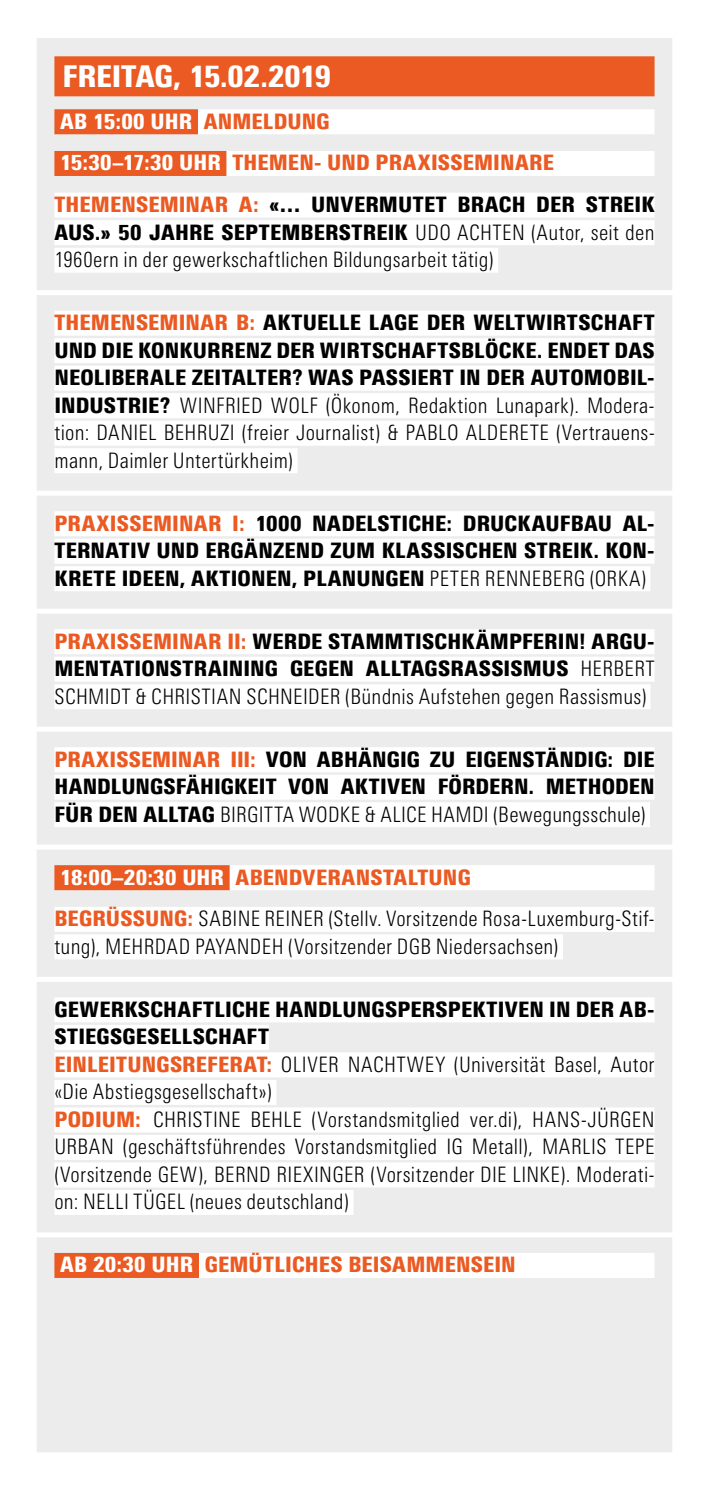
<style>
.page{position:relative;width:709px;height:1489px;background:#fff}
.page>*{position:absolute;margin:0;border:0;box-sizing:border-box;transform-origin:0 0}
.t1{font:900 condensed 30px "Linotype Univers";letter-spacing:-.01em;color:#fff}
.t2{font:300 condensed 21.25px/27.5px "Linotype Univers";letter-spacing:.01em;color:#000}
.t3{font:900 condensed 21.25px/27.5px "Linotype Univers";letter-spacing:.01em;color:#000;text-align:justify}
.t4{font:900 condensed 21.25px/41.8px "Linotype Univers";letter-spacing:.005em;color:#ea5a22}
.s1{color:#fff}
.s2{color:#000}
.s3{font-weight:900}
.s4{font-weight:900;color:#ea5a22}
.s5{color:#ea5a22}
.s6{font-weight:300}
.s7{font-weight:900;color:#fff}
</style>
<div class="page">
<div style="left:35px;top:37px;width:638px;height:1416px;background:#ececec"></div>
<div style="left:54px;top:56px;width:600px;height:40px;background:#ea5a22"></div>
<div style="left:54px;top:109px;width:144px;height:25px;background:#ea5a22"></div>
<div style="left:198px;top:109px;width:456px;height:25px;background:#fff"></div>
<div style="left:54px;top:151px;width:173px;height:25px;background:#ea5a22"></div>
<div style="left:227px;top:151px;width:427px;height:25px;background:#fff"></div>
<div style="left:54px;top:193px;width:600px;height:25px;background:#fff"></div>
<div style="left:54px;top:220px;width:600px;height:25px;background:#fff"></div>
<div style="left:33px;top:290px;width:643px;height:5px;background:#fff"></div>
<div style="left:54px;top:248px;width:444px;height:25px;background:#fff"></div>
<div style="left:54px;top:310px;width:600px;height:25px;background:#fff"></div>
<div style="left:54px;top:338px;width:600px;height:25px;background:#fff"></div>
<div style="left:54px;top:365px;width:600px;height:25px;background:#fff"></div>
<div style="left:54px;top:393px;width:600px;height:25px;background:#fff"></div>
<div style="left:54px;top:420px;width:600px;height:25px;background:#fff"></div>
<div style="left:33px;top:490px;width:643px;height:5px;background:#fff"></div>
<div style="left:54px;top:448px;width:243px;height:25px;background:#fff"></div>
<div style="left:54px;top:511px;width:600px;height:25px;background:#fff"></div>
<div style="left:54px;top:538px;width:600px;height:25px;background:#fff"></div>
<div style="left:33px;top:608px;width:643px;height:5px;background:#fff"></div>
<div style="left:54px;top:566px;width:596px;height:25px;background:#fff"></div>
<div style="left:54px;top:629px;width:600px;height:25px;background:#fff"></div>
<div style="left:54px;top:656px;width:600px;height:25px;background:#fff"></div>
<div style="left:33px;top:726px;width:643px;height:5px;background:#fff"></div>
<div style="left:54px;top:684px;width:596px;height:25px;background:#fff"></div>
<div style="left:54px;top:747px;width:600px;height:25px;background:#fff"></div>
<div style="left:54px;top:774px;width:600px;height:25px;background:#fff"></div>
<div style="left:33px;top:844px;width:643px;height:5px;background:#fff"></div>
<div style="left:54px;top:802px;width:596px;height:25px;background:#fff"></div>
<div style="left:54px;top:865px;width:176px;height:25px;background:#ea5a22"></div>
<div style="left:230px;top:865px;width:424px;height:25px;background:#fff"></div>
<div style="left:54px;top:906px;width:600px;height:25px;background:#fff"></div>
<div style="left:33px;top:976px;width:643px;height:5px;background:#fff"></div>
<div style="left:54px;top:934px;width:509px;height:25px;background:#fff"></div>
<div style="left:54px;top:997px;width:600px;height:25px;background:#fff"></div>
<div style="left:54px;top:1024px;width:215px;height:25px;background:#fff"></div>
<div style="left:54px;top:1052px;width:600px;height:25px;background:#fff"></div>
<div style="left:54px;top:1079px;width:222px;height:25px;background:#fff"></div>
<div style="left:54px;top:1107px;width:600px;height:25px;background:#fff"></div>
<div style="left:54px;top:1134px;width:600px;height:25px;background:#fff"></div>
<div style="left:54px;top:1162px;width:600px;height:25px;background:#fff"></div>
<div style="left:33px;top:1232px;width:643px;height:5px;background:#fff"></div>
<div style="left:54px;top:1189px;width:299px;height:25px;background:#fff"></div>
<div style="left:54px;top:1252px;width:145px;height:25px;background:#ea5a22"></div>
<div style="left:199px;top:1252px;width:455px;height:25px;background:#fff"></div>
<h1 class="t1" style="left:62px;top:58px;width:270px">FREITAG, 15.02.2019</h1>
<p class="t4" style="left:54px;top:100px;width:601px"><span class="s1">AB 15:00 UHR</span> ANMELDUNG<br><span class="s1">15:30–17:30 UH R</span> TH EMEN- UND PRAXISSEMINARE<br>TH EMENSEMINAR A: <span class="s2">«… UNVERMUTET BRACH DER STREIK</span></p>
<p class="t2" style="left:54px;top:218px;width:601px"><span class="s3">AUS.» 50 JAHRE SEPTEMBERSTREIK</span> Udo Achten (Autor, seit den<br>1960ern in der gewerkschaftlichen Bildungsarbeit tätig)</p>
<p class="t2" style="left:54px;top:309px;width:601px;text-align:justify"><span class="s4">TH EMENSEMINAR B:</span> <span class="s3">AKTUELLE LAGE DER WELTWIRTSCHAFT UND DIE KONKURRENZ DER WIRTSCHAFTSBLÖCKE. ENDET DAS NEOLIBERALE ZEITALTER? WAS PASSIERT IN DER AUTOMOBIL-INDUSTRIE?</span> Winfried Wolf (Ökonom, Redaktion Lunapark). Modera&shy;tion: Daniel Beh ruzi (freier Journalist) &amp; Pablo Alderete (Vertrauens&shy;mann, Daimler Untertürkheim)</p>
<p class="t3" style="left:54px;top:509px;width:601px"><span class="s5">PRAXISSEMINAR I:</span> 1000 NADELSTICHE: DRUCKAUFBAU AL-TERNATIV UND ERGÄNZEND ZUM KLASSISCHEN STREIK. KON-KRETE IDEEN, AKTIONEN, PLANUNGEN <span class="s6">Peter Renneberg (ORKA)</span></p>
<p class="t3" style="left:54px;top:627px;width:601px"><span class="s5">PRAXISSEMINAR II:</span> WERDE STAMMTISCHKÄMPFERIN! ARGU-MENTATIONSTRAINING GEGEN ALLTAGSRASSISMUS <span class="s6">Herbert Schm idt &amp; Ch ristian Sch neider (Bündnis Aufstehen gegen Rassismus)</span></p>
<p class="t3" style="left:54px;top:745px;width:601px"><span class="s5">PRAXISSEMINAR III:</span> VON ABHÄNGIG ZU EIGENSTÄNDIG: DIE HANDLUNGSFÄHIGKEIT VON AKTIVEN FÖRDERN. METHODEN FÜR DEN ALLTAG <span class="s6">Birgitta Wodke &amp; Alice Ham di (Bewegungsschule)</span></p>
<p class="t2" style="left:54px;top:856px;width:601px;line-height:41.8px"><span class="s7">18:00–20:30 UH R</span> <span class="s4">ABENDVERANSTALTUNG<br>BEGRÜSSUNG:</span> Sabine Reiner (Stellv. Vorsitzende Rosa-Luxemburg-Stif-</p>
<p class="t2" style="left:54px;top:932px;width:354px">tung), Meh rdad Payandeh (Vorsitzender DGB</p>
<p class="t2" style="left:436px;top:932px;width:124px">N iedersachsen)</p>
<p class="t2" style="left:54px;top:995px;width:601px"><span class="s3">GEWERKSCHAFTLICHE HANDLUNGSPERSPEKTIVEN IN DER AB-STIEGSGESELLSCHAFT<br></span><span class="s4">EINLEITUNGSREFERAT:</span> Oliver Nachtwey (Universität Basel, Autor «Die Abstiegsgesellschaft»)<br><span class="s4">PODIUM:</span> Ch ristine Behle (Vorstandsmitglied ver.di), Hans-Jürgen U rban (geschäftsführendes Vorstandsmitglied IG Metall), Marlis Tepe (Vorsitzende GEW), Bernd Riexinger (Vorsitzender DIE LIN KE). Moderati&shy;on: N elli Tügel (neues deutschland)</p>
<p class="t4" style="left:54px;top:1243px;width:463px"><span class="s1">AB 20:30 UH R</span> GEMÜTLICHES BEISAMMENSEIN</p>
</div>
